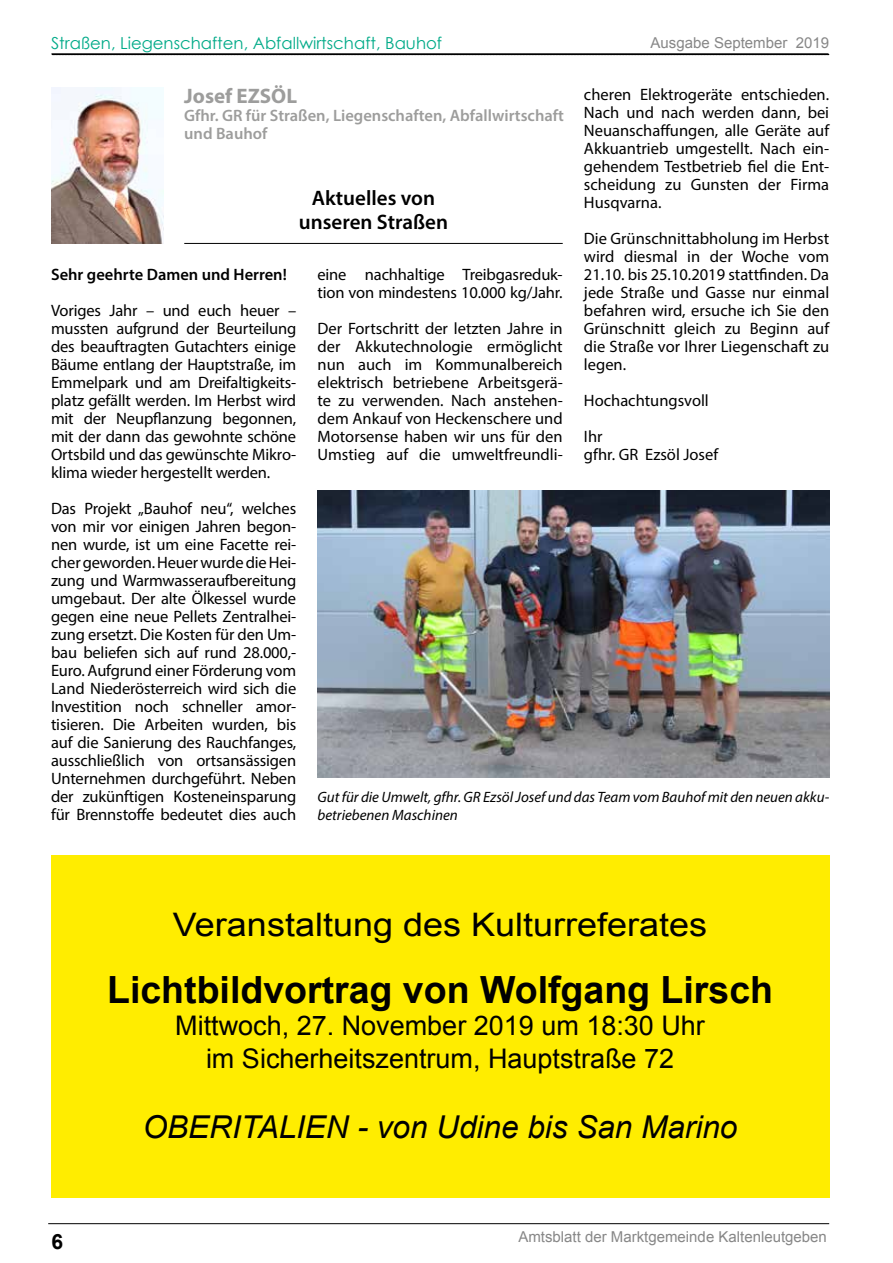
<style>
.page{position:relative;width:893px;height:1263px;background:#fff}
.page>*{position:absolute;margin:0;border:0;box-sizing:border-box;transform-origin:0 0}
.t1{font:700 37.5px "Arial";color:#000}
.t2{font:32.4px "Arial";color:#000;scale:1.11 1}
.t3{font:italic 31.5px "Arial";color:#000}
.t4{font:27px/32.4px "Arial";color:#000;text-align:center}
.t5{font:600 21px/24px "Myriad Pro";color:#000;text-align:center}
.t6{font:700 21px "Myriad Pro";color:#9d9d9c}
.t7{font:700 21px "Arial";color:#000}
.t8{font:16.5px/18px "Myriad Pro";color:#000;text-align:justify}
.t9{font:600 16.5px/18px "Myriad Pro";color:#9d9d9c}
.t10{font:16.5px "Century Gothic";color:#0a8}
.t11{font:600 16.5px "Myriad Pro";color:#000}
.t12{font:italic 15px/18px "Myriad Pro";color:#000}
.t13{font:15px "Arial";color:#878787}
</style>
<div class="page">
<svg style="left:51px;top:53px;width:779px;height:3px;background:#656565"></svg>
<hr style="left:48px;top:1223px;width:781px;height:1px;background:#000">
<img style="left:51px;top:87px;width:112px;height:157px">
<hr style="left:184px;top:243px;width:379px;height:1px;background:#000">
<img style="left:317px;top:490px;width:512px;height:288px">
<div style="left:51px;top:856px;width:778px;height:342px;background:#ffed00"></div>
<p class="t10" style="left:51px;top:31px;width:393px">Straßen, Liegenschaften, Abfallwirtschaft, Bauhof</p>
<p class="t6" style="left:184px;top:83px;width:114px">Josef EZSÖL</p>
<p class="t9" style="left:184px;top:106px;width:381px">Gfhr. GR für Straßen, Liegenschaften, Abfallwirtschaft und Bauhof</p>
<p class="t13" style="left:651px;top:33px;width:180px">Ausgabe September 2019</p>
<p class="t8" style="left:584px;top:85px;width:247px">cheren Elektrogeräte entschieden.<br>Nach und nach werden dann, bei Neuanschaffungen, alle Geräte auf Akkuantrieb umgestellt. Nach ein&shy;gehendem Testbetrieb fiel die Ent&shy;scheidung zu Gunsten der Firma Husqvarna.</p>
<p class="t8" style="left:584px;top:229px;width:247px">Die Grünschnittabholung im Herbst wird diesmal in der Woche vom 21.10. bis 25.10.2019 stattfinden. Da jede Straße und Gasse nur einmal befahren wird, ersuche ich Sie den Grünschnitt gleich zu Beginn auf die Straße vor Ihrer Liegenschaft zu legen.</p>
<p class="t8" style="left:584px;top:382px;width:126px;line-height:36px">Hochachtungsvoll<br>Ihr</p>
<p class="t8" style="left:584px;top:445px;width:136px">gfhr. GR Ezsöl Josef</p>
<p class="t5" style="left:299px;top:185px;width:151px">Aktuelles von unseren Straßen</p>
<p class="t11" style="left:51px;top:264px;width:237px">Sehr geehrte Damen und Herren!</p>
<p class="t8" style="left:51px;top:301px;width:247px">Voriges Jahr – und euch heuer – mussten aufgrund der Beurteilung des beauftragten Gutachters einige Bäume entlang der Hauptstraße, im Emmelpark und am Dreifaltigkeits&shy;platz gefällt werden. Im Herbst wird mit der Neupflanzung begonnen, mit der dann das gewohnte schöne Ortsbild und das gewünschte Mikro&shy;klima wieder hergestellt werden.</p>
<p class="t8" style="left:51px;top:499px;width:247px">Das Projekt „Bauhof neu“, welches von mir vor einigen Jahren begon&shy;nen wurde, ist um eine Facette rei&shy;cher geworden. Heuer wurde die Hei&shy;zung und Warmwasseraufbereitung umgebaut. Der alte Ölkessel wurde gegen eine neue Pellets Zentralhei&shy;zung ersetzt. Die Kosten für den Um&shy;bau beliefen sich auf rund 28.000,- Euro. Aufgrund einer Förderung vom Land Niederösterreich wird sich die Investition noch schneller amor&shy;tisieren. Die Arbeiten wurden, bis auf die Sanierung des Rauchfanges, ausschließlich von ortsansässigen Unternehmen durchgeführt. Neben der zukünftigen Kosteneinsparung für Brennstoffe bedeutet dies auch</p>
<p class="t8" style="left:317px;top:265px;width:247px">eine nachhaltige Treibgasreduk&shy;tion von mindestens 10.000 kg/Jahr.</p>
<p class="t8" style="left:317px;top:319px;width:247px">Der Fortschritt der letzten Jahre in der Akkutechnologie ermöglicht nun auch im Kommunalbereich elektrisch betriebene Arbeitsgerä&shy;te zu verwenden. Nach anstehen&shy;dem Ankauf von Heckenschere und Motorsense haben wir uns für den Umstieg auf die umweltfreundli-</p>
<p class="t12" style="left:317px;top:788px;width:513px">Gut für die Umwelt, gfhr. GR Ezsöl Josef und das Team vom Bauhof mit den neuen akku&shy;betriebenen Maschinen</p>
<h2 class="t2" style="left:173px;top:903px;width:483px">Veranstaltung des Kulturreferates</h2>
<h1 class="t1" style="left:107px;top:964px;width:668px">Lichtbildvortrag von Wolfgang Lirsch</h1>
<h3 class="t4" style="left:175px;top:1010px;width:531px">Mittwoch, 27. November 2019 um 18:30 Uhr im Sicherheitszentrum, Hauptstraße 72</h3>
<p class="t7" style="left:51px;top:1227px;width:13px">6</p>
<h3 class="t3" style="left:143px;top:1106px;width:596px">OBERITALIEN - von Udine bis San Marino</h3>
<p class="t13" style="left:518px;top:1227px;width:310px">Amtsblatt der Marktgemeinde Kaltenleutgeben</p>
</div>
